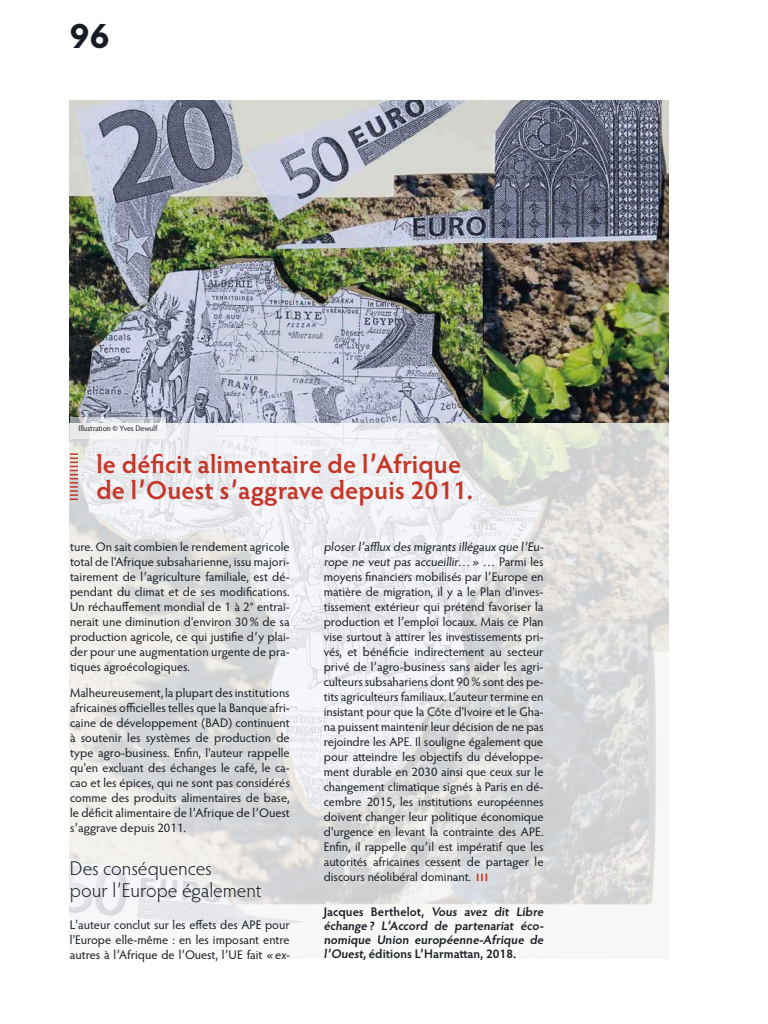
<style>
.page{position:relative;width:768px;height:1024px;background:#fff}
.page>*{position:absolute;margin:0;border:0;box-sizing:border-box;transform-origin:0 0}
.t1{font:700 36px "Hypatia Sans Pro";color:#161c24}
.t2{font:600 26px/26px "Hypatia Sans Pro";letter-spacing:.005em;color:#c53627}
.t3{font:300 20px/22px "Hypatia Sans Pro";color:#161c24}
.t4{font:12.5px/15px "Hypatia Sans Pro";color:#161c24}
.t5{font:600 12.5px/14px "Hypatia Sans Pro";letter-spacing:.005em;color:#161c24;text-align:justify}
.t6{font:8px "Hypatia Sans Pro";letter-spacing:-.01em;color:#161c24}
.s1{font-family:"Baron Neue";font-weight:900;font-size:10.5px;color:#c53627}
</style>
<div class="page">
<img style="left:70px;top:423px;width:599px;height:511px">
<svg style="left:70px;top:453px;width:8px;height:47px"></svg>
<img style="left:70px;top:100px;width:599px;height:323px">
<svg style="left:70px;top:417px;width:96px;height:22px;fill:#f1f1f3"></svg>
<h1 class="t1" style="left:70px;top:11px;width:41px">96</h1>
<p class="t6" style="left:79px;top:422px;width:81px">Illustration © Yves Dewulf</p>
<h2 class="t2" style="left:96px;top:450px;width:378px">le déficit alimentaire de l’Afrique de l’Ouest s’aggrave depuis 2011.</h2>
<p class="t4" style="left:70px;top:539px;width:221px;text-align:justify">ture. On sait combien le rendement agricole total de l'Afrique subsaharienne, issu majori&shy;tairement de l’agriculture familiale, est dé&shy;pendant du climat et de ses modifications.<br>Un réchauffement mondial de 1 à 2° entraî&shy;nerait une diminution d'environ 30% de sa production agricole, ce qui justifie d’y plai&shy;der pour une augmentation urgente de pra&shy;tiques agroécologiques.</p>
<p class="t4" style="left:70px;top:685px;width:221px;text-align:justify">Malheureusement, la plupart des institutions africaines officielles telles que la Banque afri&shy;caine de développement (BAD) continuent à soutenir les systèmes de production de type agro-business. Enfin, l'auteur rappelle qu'en excluant des échanges le café, le ca&shy;cao et les épices, qui ne sont pas considérés comme des produits alimentaires de base, le déficit alimentaire de l’Afrique de l’Ouest s’aggrave depuis 2011.</p>
<h3 class="t3" style="left:70px;top:857px;width:193px">Des conséquences<br>pour l’Europe également</h3>
<p class="t4" style="left:70px;top:917px;width:223px">L’auteur conclut sur les effets des APE pour l'Europe elle-même : en les imposant entre autres à l’Afrique de l’Ouest, l’UE fait «ex-</p>
<p class="t4" style="left:324px;top:539px;width:223px">ploser l’afflux des migrants illégaux que l’Eu&shy;rope ne veut pas accueillir…» … Parm i l es moyens financiers mobilisés par l’Europe en matière de migration, il y a le Plan d'inves&shy;tissement extérieur qui prétend favoriser la production et l’emploi locaux. Mais ce Plan vise surtout à attirer les investissements pri&shy;vés, et bénéficie indirectement au secteur privé de l’agro-business sans aider les agri&shy;culteurs subsahariens dont 90 % sont des pe&shy;tits agriculteurs familiaux. L'auteur termine en insistant pour que la Côte d'Ivoire et le Gha&shy;na puissent maintenir leur décision de ne pas rejoindre les APE. Il souligne également que pour atteindre les objectifs du développe&shy;ment durable en 2030 ainsi que ceux sur le changement climatique signés à Paris en dé&shy;cembre 2015, les institutions européennes doivent changer leur politique économique d'urgence en levant la contrainte des APE.<br>Enfin, il rappelle qu’il est impératif que les autorités africaines cessent de partager le discours néolibéral dominant. <span class="s1">|||</span></p>
<p class="t5" style="left:324px;top:905px;width:223px">Jacques Berthelot, Vous avez dit Libre échange? L’Accord de partenariat éco&shy;nomique Union européenne-Afrique de l’Ouest,éditions L’Harmattan, 2018.</p>
</div>
